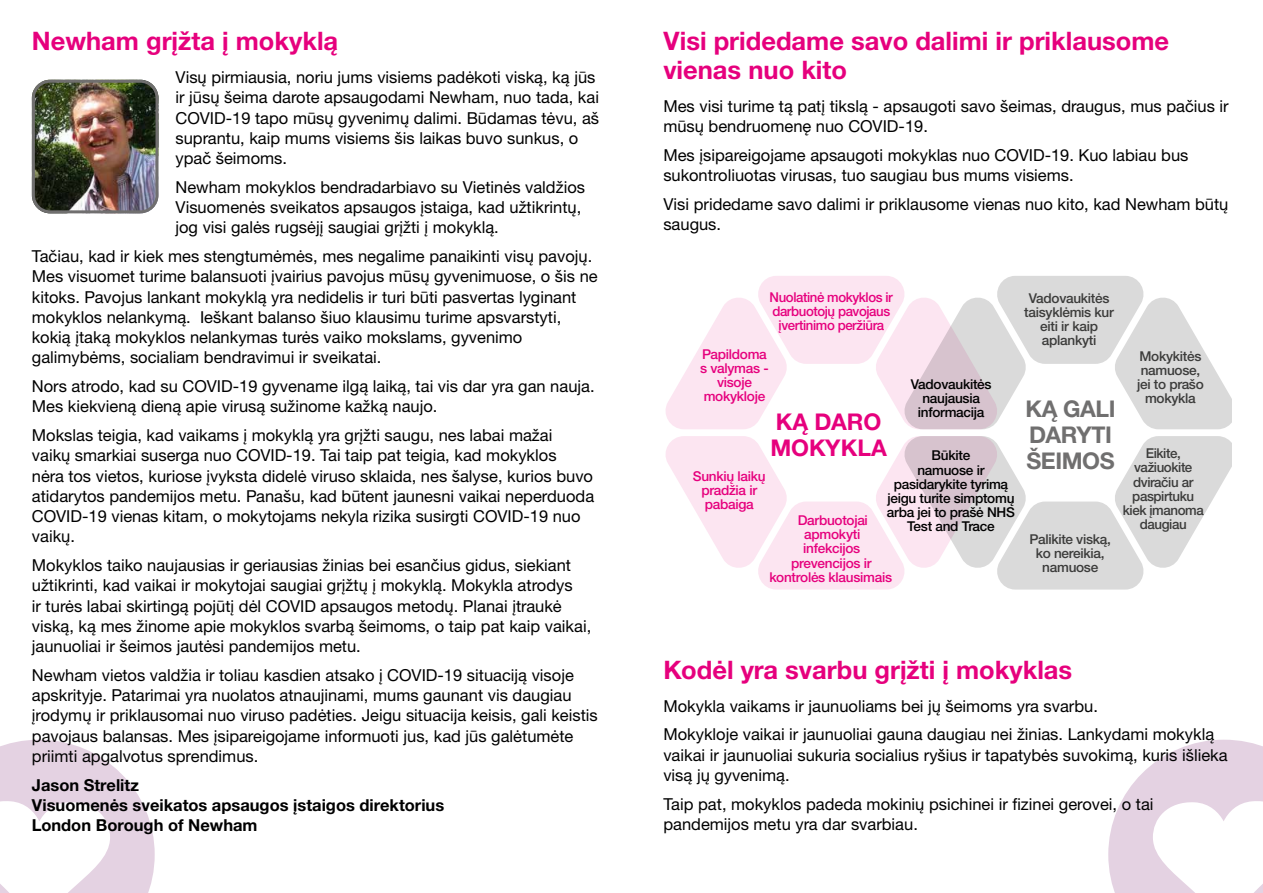
<style>
.page{position:relative;width:1263px;height:893px;background:#fff}
.page>*{position:absolute;margin:0;border:0;box-sizing:border-box;transform-origin:0 0}
.t1{font:700 25.5px/28.5px "Helvetica Neue LTW1 G";color:#e6007d}
.t2{font:700 23.1px/26px "Helvetica Neue LTW1 G";letter-spacing:-.02em;color:#706f6f}
.t3{font:700 23.1px/26px "Helvetica Neue LTW1 G";color:#e6007d}
.t4{font:16.5px/20.2px "Helvetica Neue LTW1 G";color:#000}
.t5{font:700 16.5px/20.2px "Helvetica Neue LTW1 G";color:#000}
.t6{font:500 13.65px/14.2px "Helvetica Neue LTW1 G";letter-spacing:-.02em;color:#e6007d;text-align:center}
.t7{font:500 13.65px/14.2px "Helvetica Neue LTW1 G";letter-spacing:-.02em;color:#3c3c3b;text-align:center}
.t8{font:500 13.65px/14.2px "Helvetica Neue LTW1 G";letter-spacing:-.02em;color:#000;text-align:center}
</style>
<div class="page">
<svg style="left:0;top:740px;width:155px;height:153px"></svg>
<svg style="left:1108px;top:740px;width:155px;height:153px"></svg>
<img style="left:32px;top:80px;width:126px;height:133px">
<div style="left:32px;top:80px;width:126px;height:133px;border:3px solid #706f6f;border-radius:17px"></div>
<svg style="left:665px;top:276px;width:566px;height:153px"></svg>
<svg style="left:665px;top:436px;width:566px;height:154px"></svg>
<h1 class="t1" style="left:32px;top:27px;width:308px">Newham grįžta į mokyklą</h1>
<p class="t4" style="left:176px;top:67px;width:425px">Visų pirmiausia, noriu jums visiems padėkoti viską, ką jūs ir jūsų šeima darote apsaugodami Newham, nuo tada, kai COVID-19 tapo mūsų gyvenimų dalimi. Būdamas tėvu, aš suprantu, kaip mums visiems šis laikas buvo sunkus, o ypač šeimoms.</p>
<p class="t4" style="left:176px;top:177px;width:411px">Newham mokyklos bendradarbiavo su Vietinės valdžios<br>Visuomenės sveikatos apsaugos įstaiga, kad užtikrintų, jog visi galės rugsėjį saugiai grįžti į mokyklą.</p>
<p class="t4" style="left:32px;top:246px;width:567px">Tačiau, kad ir kiek mes stengtumėmės, mes negalime panaikinti visų pavojų.<br>Mes visuomet turime balansuoti įvairius pavojus mūsų gyvenimuose, o šis ne kitoks. Pavojus lankant mokyklą yra nedidelis ir turi būti pasvertas lyginant mokyklos nelankymą. Ieškant balanso šiuo klausimu turime apsvarstyti, kokią įtaką mokyklos nelankymas turės vaiko mokslams, gyvenimo galimybėms, socialiam bendravimui ir sveikatai.</p>
<p class="t4" style="left:32px;top:376px;width:564px">Nors atrodo, kad su COVID-19 gyvename ilgą laiką, tai vis dar yra gan nauja.<br>Mes kiekvieną dieną apie virusą sužinome kažką naujo.</p>
<p class="t4" style="left:32px;top:425px;width:564px">Mokslas teigia, kad vaikams į mokyklą yra grįžti saugu, nes labai mažai vaikų smarkiai suserga nuo COVID-19. Tai taip pat teigia, kad mokyklos<br>nėra tos vietos, kuriose įvyksta didelė viruso sklaida, nes šalyse, kurios buvo atidarytos pandemijos metu. Panašu, kad būtent jaunesni vaikai neperduoda COVID-19 vienas kitam, o mokytojams nekyla rizika susirgti COVID-19 nuo vaikų.</p>
<p class="t4" style="left:32px;top:555px;width:561px">Mokyklos taiko naujausias ir geriausias žinias bei esančius gidus, siekiant užtikrinti, kad vaikai ir mokytojai saugiai grįžtų į mokyklą. Mokykla atrodys<br>ir turės labai skirtingą pojūtį dėl COVID apsaugos metodų. Planai įtraukė viską, ką mes žinome apie mokyklos svarbą šeimoms, o taip pat kaip vaikai, jaunuoliai ir šeimos jautėsi pandemijos metu.</p>
<p class="t4" style="left:32px;top:665px;width:567px">Newham vietos valdžia ir toliau kasdien atsako į COVID-19 situaciją visoje apskrityje. Patarimai yra nuolatos atnaujinami, mums gaunant vis daugiau įrodymų ir priklausomai nuo viruso padėties. Jeigu situacija keisis, gali keistis pavojaus balansas. Mes įsipareigojame informuoti jus, kad jūs galėtumėte priimti apgalvotus sprendimus.</p>
<p class="t5" style="left:32px;top:774px;width:414px">Jason Strelitz<br>Visuomenės sveikatos apsaugos įstaigos direktorius<br>London Borough of Newham</p>
<h1 class="t1" style="left:663px;top:27px;width:507px">Visi pridedame savo dalimi ir priklausome vienas nuo kito</h1>
<p class="t4" style="left:663px;top:95px;width:567px">Mes visi turime tą patį tikslą - apsaugoti savo šeimas, draugus, mus pačius ir mūsų bendruomenę nuo COVID-19.</p>
<p class="t4" style="left:663px;top:145px;width:527px">Mes įsipareigojame apsaugoti mokyklas nuo COVID-19. Kuo labiau bus sukontroliuotas virusas, tuo saugiau bus mums visiems.</p>
<p class="t4" style="left:663px;top:194px;width:567px">Visi pridedame savo dalimi ir priklausome vienas nuo kito, kad Newham būtų saugus.</p>
<p class="t6" style="left:770px;top:290px;width:125px">Nuolatinė mokyklos ir darbuotojų pavojaus įvertinimo peržiūra</p>
<p class="t7" style="left:1024px;top:291px;width:91px">Vadovaukitės taisyklėmis kur eiti ir kaip aplankyti</p>
<p class="t6" style="left:700px;top:347px;width:70px">Papildoma s valymas - visoje mokykloje</p>
<p class="t7" style="left:1137px;top:349px;width:68px">Mokykitės namuose, jei to prašo mokykla</p>
<p class="t8" style="left:911px;top:377px;width:82px">Vadovaukitės naujausia informacija</p>
<p class="t8" style="left:887px;top:448px;width:129px">Būkite<br>namuose ir pasidarykite tyrimą jeigu turite simptomų arba jei to prašė NHS<br>Test and Trace</p>
<p class="t7" style="left:1123px;top:446px;width:83px">Eikite, važiuokite dviračiu ar paspirtuku kiek įmanoma daugiau</p>
<p class="t7" style="left:1029px;top:532px;width:83px">Palikite viską, ko nereikia, namuose</p>
<h2 class="t2" style="left:1026px;top:396px;width:91px">KĄ GALI<br>DARYTI<br>ŠEIMOS</h2>
<h2 class="t3" style="left:770px;top:409px;width:118px">KĄ DARO<br>MOKYKLA</h2>
<p class="t6" style="left:693px;top:469px;width:74px">Sunkių laikų pradžia ir pabaiga</p>
<p class="t6" style="left:769px;top:513px;width:124px">Darbuotojai apmokyti<br>infekcijos prevencijos ir kontrolės klausimais</p>
<h1 class="t1" style="left:663px;top:655px;width:410px">Kodėl yra svarbu grįžti į mokyklas</h1>
<p class="t4" style="left:663px;top:691px;width:552px;line-height:28.8px">Mokykla vaikams ir jaunuoliams bei jų šeimoms yra svarbu.<br>Mokykloje vaikai ir jaunuoliai gauna daugiau nei žinias. Lankydami mokyklą</p>
<p class="t4" style="left:663px;top:745px;width:566px">vaikai ir jaunuoliai sukuria socialius ryšius ir tapatybės suvokimą, kuris išlieka visą jų gyvenimą.</p>
<p class="t4" style="left:663px;top:794px;width:492px">Taip pat, mokyklos padeda mokinių psichinei ir fizinei gerovei, o tai pandemijos metu yra dar svarbiau.</p>
</div>
